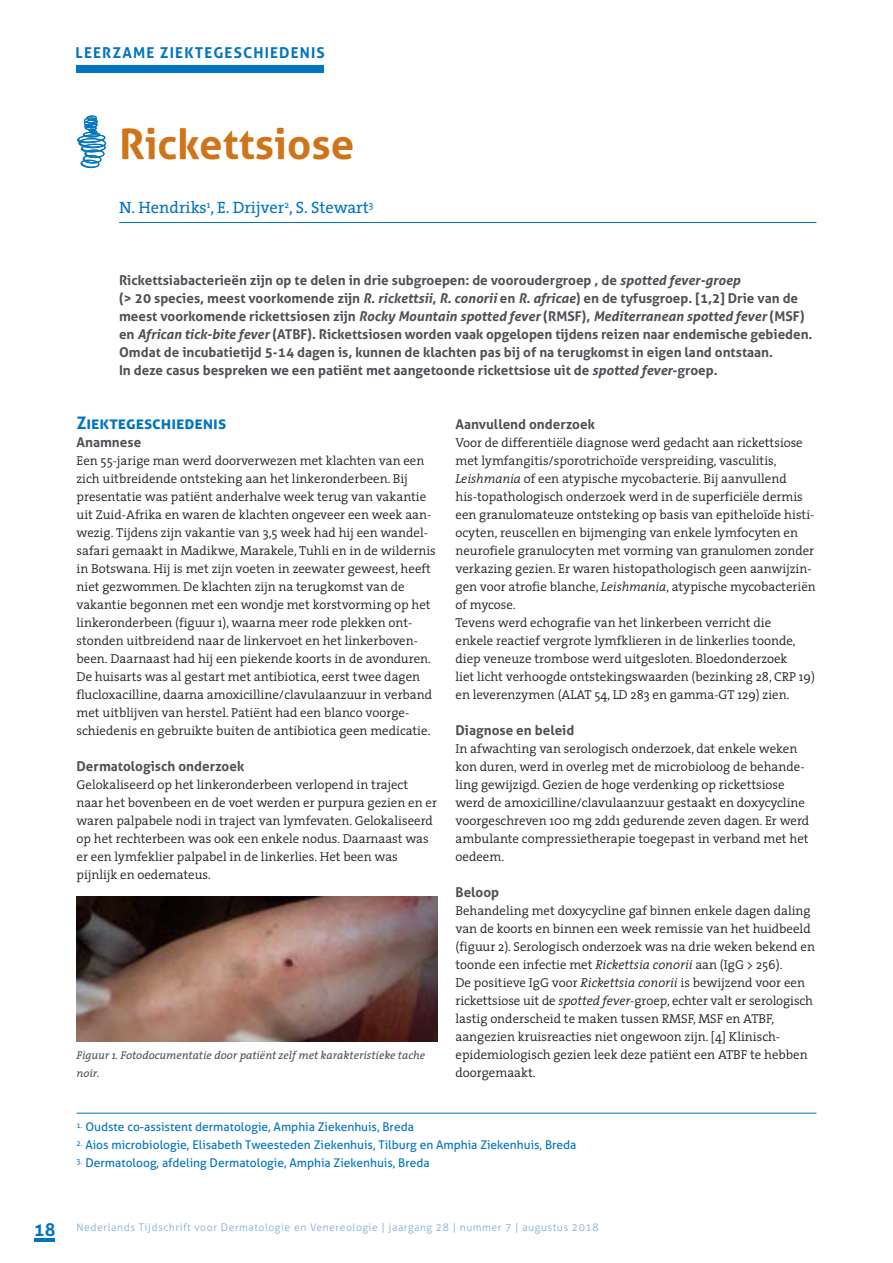
<style>
.page{position:relative;width:893px;height:1263px;background:#fff}
.page>*{position:absolute;margin:0;border:0;box-sizing:border-box;transform-origin:0 0}
.t1{font:700 42px "Aller";color:#cf7418}
.t2{font:700 17.25px "Aller";color:#0075bf}
.t3{font:16.5px "The Serif";color:#0075bf}
.t4{font:700 15px "Aller";letter-spacing:.075em;color:#0075bf}
.t5{font:700 13.5px/18px "Aller";color:#4d5156}
.t6{font:300 12.9px/18px "The Serif";color:#231f20}
.t7{font:12px "Aller";color:#0075bf}
.t8{font:italic 11.25px/18px "The Serif";color:#4d5156}
.t9{font:300 10.5px "Aller";letter-spacing:.05em;color:#7ca9da}
.s1{font-style:italic}
.s2{font-weight:700;font-size:18px;color:#0075bf}
</style>
<div class="page">
<hr style="left:34px;top:1238px;width:21px;height:3px;background:#0075bf">
<svg style="left:77px;top:116px;width:29px;height:52px"></svg>
<div style="left:87px;top:116px;width:10px;height:4px;border:1px solid #0075bf;border-radius:50%"></div>
<div style="left:85px;top:126px;width:12px;height:4px;border:1px solid #0075bf;border-radius:50%"></div>
<hr style="left:119px;top:222px;width:697px;height:1px;background:#0075bf">
<hr style="left:77px;top:1113px;width:739px;height:1px;background:#0075bf">
<div style="left:77px;top:65px;width:247px;height:8px;background:#0075bf"></div>
<img style="left:77px;top:897px;width:360px;height:144px">
<p class="t4" style="left:76px;top:47px;width:251px">LEERZAME ZIEKTEGESCHIEDENIS</p>
<h1 class="t1" style="left:119px;top:128px;width:237px">Rickettsiose</h1>
<p class="t3" style="left:119px;top:199px;width:256px">N. Hendriks<sup>1</sup>, E. Drijver<sup>2</sup>, S. Stewart<sup>3</sup></p>
<p class="t5" style="left:119px;top:273px;width:695px">Rickettsiabacterieën zijn op te delen in drie subgroepen: de vooroudergroep , de <span class="s1">spotted fever-groep<br></span>(&gt; 20 species, meest voorkomende zijn <span class="s1">R. rickettsii</span>, <span class="s1">R. conorii</span> en <span class="s1">R. africae</span>) en de tyfusgroep. [1,2] Drie van de meest voorkomende rickettsiosen zijn <span class="s1">Rocky Mountain spotted fever</span> (RMSF), <span class="s1">Mediterranean spotted fever</span> (MSF) en <span class="s1">African tick-bite fever</span> (ATBF). Rickettsiosen worden vaak opgelopen tijdens reizen naar endemische gebieden.<br>Omdat de incubatietijd 5-14 dagen is, kunnen de klachten pas bij of na terugkomst in eigen land ontstaan.<br>In deze casus bespreken we een patiënt met aangetoonde rickettsiose uit de <span class="s1">spotted fever</span>-groep.</p>
<h2 class="t2" style="left:77px;top:416px;width:151px">Ziektegeschiedenis</h2>
<p class="t5" style="left:77px;top:435px;width:66px">Anamnese</p>
<p class="t6" style="left:77px;top:453px;width:361px">Een 55-jarige man werd doorverwezen met klachten van een zich uitbreidende ontsteking aan het linkeronderbeen. Bij presentatie was patiënt anderhalve week terug van vakantie uit Zuid-Afrika en waren de klachten ongeveer een week aan&shy;wezig. Tijdens zijn vakantie van 3,5 week had hij een wandel&shy;safari gemaakt in Madikwe, Marakele, Tuhli en in de wildernis in Botswana. Hij is met zijn voeten in zeewater geweest, heeft niet gezwommen. De klachten zijn na terugkomst van de vakantie begonnen met een wondje met korstvorming op het linkeronderbeen (figuur 1), waarna meer rode plekken ont&shy;stonden uitbreidend naar de linkervoet en het linkerboven&shy;been. Daarnaast had hij een piekende koorts in de avonduren.<br>De huisarts was al gestart met antibiotica, eerst twee dagen flucloxacilline, daarna amoxicilline/clavulaanzuur in verband met uitblijven van herstel. Patiënt had een blanco voorge&shy;schiedenis en gebruikte buiten de antibiotica geen medicatie.</p>
<p class="t5" style="left:77px;top:759px;width:169px">Dermatologisch onderzoek</p>
<p class="t6" style="left:77px;top:777px;width:362px">Gelokaliseerd op het linkeronderbeen verlopend in traject naar het bovenbeen en de voet werden er purpura gezien en er waren palpabele nodi in traject van lymfevaten. Gelokaliseerd op het rechterbeen was ook een enkele nodus. Daarnaast was er een lymfeklier palpabel in de linkerlies. Het been was pijnlijk en oedemateus.</p>
<p class="t8" style="left:77px;top:1047px;width:350px">Figuur 1. Fotodocumentatie door patiënt zelf met karakteristieke tache noir.</p>
<p class="t5" style="left:455px;top:417px;width:141px">Aanvullend onderzoek</p>
<p class="t6" style="left:455px;top:435px;width:362px">Voor de differentiële diagnose werd gedacht aan rickettsiose met lymfangitis/sporotrichoïde verspreiding, vasculitis, <span class="s1">Leishmania</span> of een atypische mycobacterie. Bij aanvullend his-topathologisch onderzoek werd in de superficiële dermis een granulomateuze ontsteking op basis van epitheloïde histi&shy;ocyten, reuscellen en bijmenging van enkele lymfocyten en neurofiele granulocyten met vorming van granulomen zonder verkazing gezien. Er waren histopathologisch geen aanwijzin&shy;gen voor atrofie blanche, <span class="s1">Leishmania</span>, atypische mycobacteriën of mycose.<br>Tevens werd echografie van het linkerbeen verricht die<br>enkele reactief vergrote lymfklieren in de linkerlies toonde, diep veneuze trombose werd uitgesloten. Bloedonderzoek<br>liet licht verhoogde ontstekingswaarden (bezinking 28, CRP 19) en leverenzymen (ALAT 54, LD 283 en gamma-GT 129) zien.</p>
<p class="t5" style="left:455px;top:723px;width:120px">Diagnose en beleid</p>
<p class="t6" style="left:455px;top:741px;width:355px">In afwachting van serologisch onderzoek, dat enkele weken kon duren, werd in overleg met de microbioloog de behande&shy;ling gewijzigd. Gezien de hoge verdenking op rickettsiose werd de amoxicilline/clavulaanzuur gestaakt en doxycycline voorgeschreven 100 mg 2dd1 gedurende zeven dagen. Er werd ambulante compressietherapie toegepast in verband met het oedeem.</p>
<p class="t5" style="left:455px;top:885px;width:45px">Beloop</p>
<p class="t6" style="left:455px;top:903px;width:361px">Behandeling met doxycycline gaf binnen enkele dagen daling van de koorts en binnen een week remissie van het huidbeeld (figuur 2). Serologisch onderzoek was na drie weken bekend en toonde een infectie met <span class="s1">Rickettsia conorii</span> aan (IgG &gt; 256).<br>De positieve IgG voor <span class="s1">Rickettsia conorii</span> is bewijzend voor een rickettsiose uit de <span class="s1">spotted fever</span>-groep, echter valt er serologisch lastig onderscheid te maken tussen RMSF, MSF en ATBF, aangezien kruisreacties niet ongewoon zijn. [4] Klinisch&shy;epidemiologisch gezien leek deze patiënt een ATBF te hebben doorgemaakt.</p>
<p class="t7" style="left:77px;top:1122px;width:339px"><sup>1.</sup> Oudste co-assistent dermatologie, Amphia Ziekenhuis, Breda</p>
<p class="t7" style="left:77px;top:1140px;width:501px"><sup>2.</sup> Aios microbiologie, Elisabeth Tweesteden Ziekenhuis, Tilburg en Amphia Ziekenhuis, Breda</p>
<p class="t7" style="left:77px;top:1158px;width:355px"><sup>3.</sup> Dermatoloog, afdeling Dermatologie, Amphia Ziekenhuis, Breda</p>
<p class="t9" style="left:34px;top:1223px;width:566px"><span class="s2">18</span> Nederlands Tijdschrift voor Dermatologie en Venereologie | jaargang 28 | nummer 7 | augustus 2018</p>
</div>
